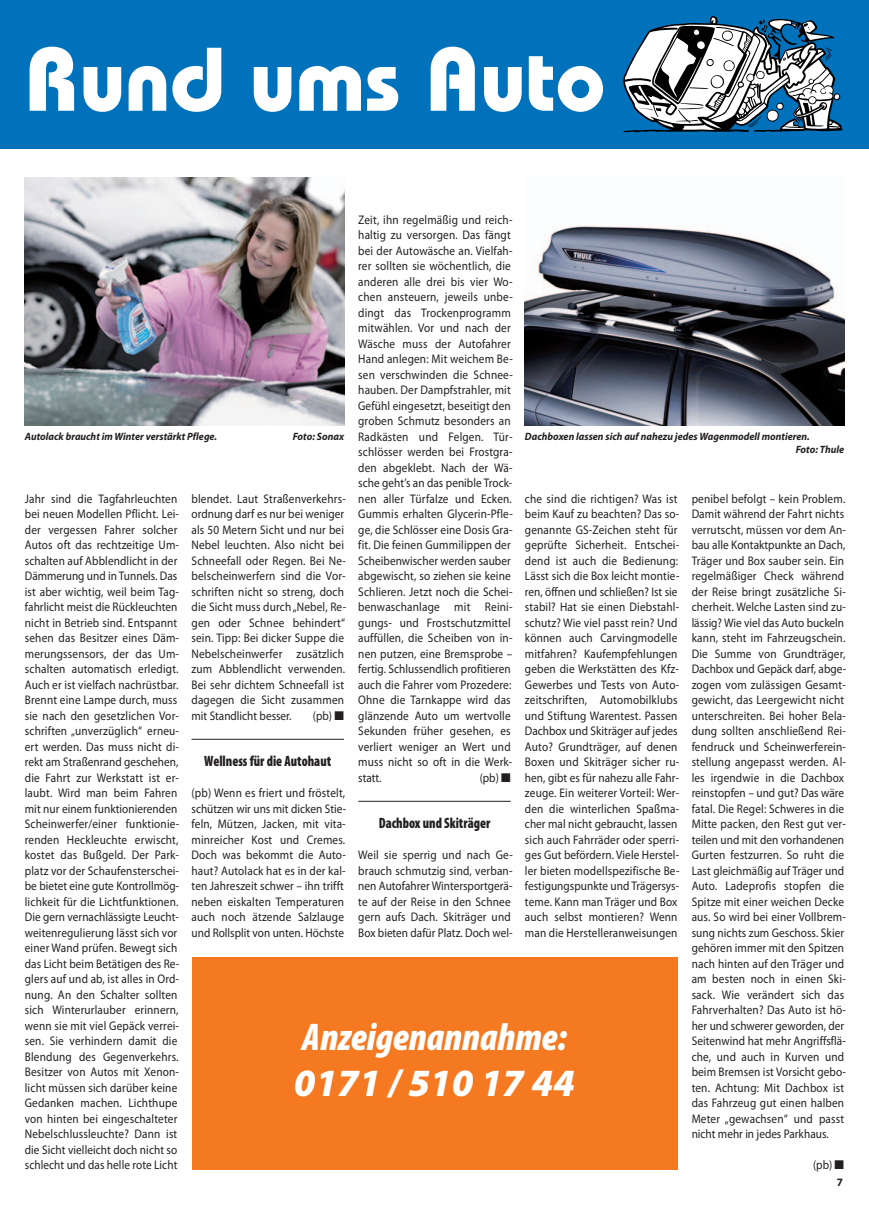
<style>
.page{position:relative;width:869px;height:1205px;background:#fff}
.page>*{position:absolute;margin:0;border:0;box-sizing:border-box;transform-origin:0 0}
.t1{font:italic 900 condensed 38.75px "Myriad Pro";color:#fff}
.t2{font:italic 900 38.75px "Myriad Pro";color:#fff}
.t3{font:900 condensed 15px "Myriad Pro";color:#231f20;scale:.9 1}
.t4{font:12.5px/15.5px "Myriad Pro";letter-spacing:.015em;color:#231f20;scale:.9 1}
.t5{font:italic 700 10.62px/12.5px "Myriad Pro";color:#231f20;scale:.95 1}
</style>
<div class="page">
<hr style="left:191px;top:739px;width:153px;height:1px;background:#231f20">
<hr style="left:358px;top:801px;width:152px;height:1px;background:#231f20">
<div style="left:0;top:0;width:868px;height:149px;background:#0072bc"></div>
<svg style="left:30px;top:47px;width:572px;height:65px"></svg>
<svg style="left:623px;top:16px;width:219px;height:117px"></svg>
<img style="left:25px;top:177px;width:319px;height:248px">
<img style="left:524px;top:225px;width:319px;height:200px">
<div style="left:191px;top:957px;width:486px;height:212px;background:#f47921"></div>
<p class="t4" style="left:358px;top:213px;width:173px">Zeit, ihn regelmäßig und reich&shy;haltig zu versorgen. Das fängt bei der Autowäsche an. Vielfah&shy;rer sollten sie wöchentlich, die anderen alle drei bis vier Wo&shy;chen ansteuern, jeweils unbe&shy;dingt das Trockenprogramm mitwählen. Vor und nach der<br>Wäsche muss der Autofahrer<br>Hand anlegen: Mit weichem Be&shy;sen verschwinden die Schnee&shy;hauben. Der Dampfstrahler, mit<br>Gefühl eingesetzt, beseitigt den groben Schmutz besonders an<br>Radkästen und Felgen. Tür - schlösser werden bei Frostgra&shy;den abgeklebt. Nach der Wä&shy;sche geht’s an das penible Trock&shy;nen aller Türfalze und Ecken.<br>Gummis erhalten Glycerin-Pfle&shy;ge, die Schlösser eine Dosis Gra&shy;fit. Die feinen Gummilippen der<br>Scheibenwischer werden sauber abgewischt, so ziehen sie keine<br>Schlieren. Jetzt noch die Schei&shy;benwaschanlage mit Reini&shy;gungs- und Frostschutzmittel auffüllen, die Scheiben von in&shy;nen putzen, eine Bremsprobe – fertig. Schlussendlich profitieren auch die Fahrer vom Prozedere:<br>Ohne die Tarnkappe wird das glänzende Auto um wertvolle<br>Sekunden früher gesehen, es verliert weniger an Wert und muss nicht so oft in die Werk&shy;statt.</p>
<p class="t5" style="left:25px;top:431px;width:204px">Autolack braucht im Winter verstärkt Pflege.</p>
<p class="t5" style="left:292px;top:431px;width:56px">Foto: Sonax</p>
<p class="t5" style="left:795px;top:431px;width:53px;text-indent:-270px">Dachboxen lassen sich auf nahezu jedes Wagenmodell montieren.<br>Foto: Thule</p>
<p class="t4" style="left:524px;top:492px;width:173px">che sind die richtigen? Was ist beim Kauf zu beachten? Das so&shy;genannte GS-Zeichen steht für geprüfte Sicherheit. Entschei&shy;dend ist auch die Bedienung:<br>Lässt sich die Box leicht montie&shy;ren, öffnen und schließen? Ist sie stabil? Hat sie einen Diebstahl&shy;schutz? Wie viel passt rein? Und können auch Carvingmodelle mitfahren? Kaufempfehlungen geben die Werkstätten des Kfz-<br>Gewerbes und Tests von Auto&shy;zeitschriften, Automobilklubs und Stiftung Warentest. Passen<br>Dachbox und Skiträger auf jedes<br>Auto? Grundträger, auf denen<br>Boxen und Skiträger sicher ru&shy;hen, gibt es für nahezu alle Fahr&shy;zeuge. Ein weiterer Vorteil: Wer&shy;den die winterlichen Spaßma&shy;cher mal nicht gebraucht, lassen sich auch Fahrräder oder sperri&shy;ges Gut befördern. Viele Herstel&shy;ler bieten modellspezifische Be&shy;festigungspunkte und Trägersys&shy;teme. Kann man Träger und Box auch selbst montieren? Wenn man die Herstelleranweisungen</p>
<p class="t4" style="left:691px;top:492px;width:173px">penibel befolgt – kein Problem.<br>Damit während der Fahrt nichts verrutscht, müssen vor dem An&shy;bau alle Kontaktpunkte an Dach,<br>Träger und Box sauber sein. Ein regelmäßiger Check während der Reise bringt zusätzliche Si&shy;cherheit. Welche Lasten sind zu&shy;lässig? Wie viel das Auto buckeln kann, steht im Fahrzeugschein.<br>Die Summe von Grundträger,<br>Dachbox und Gepäck darf, abge&shy;zogen vom zulässigen Gesamt&shy;gewicht, das Leergewicht nicht unterschreiten. Bei hoher Bela&shy;dung sollten anschließend Rei&shy;fendruck und Scheinwerferein&shy;stellung angepasst werden. Al&shy;les irgendwie in die Dachbox reinstopfen – und gut? Das wäre fatal. Die Regel: Schweres in die<br>Mitte packen, den Rest gut ver&shy;teilen und mit den vorhandenen<br>Gurten festzurren. So ruht die<br>Last gleichmäßig auf Träger und<br>Auto. Ladeprofis stopfen die<br>Spitze mit einer weichen Decke aus. So wird bei einer Vollbrem&shy;sung nichts zum Geschoss. Skier gehören immer mit den Spitzen nach hinten auf den Träger und am besten noch in einen Ski&shy;sack. Wie verändert sich das<br>Fahrverhalten? Das Auto ist hö&shy;her und schwerer geworden, der<br>Seitenwind hat mehr Angriffsflä&shy;che, und auch in Kurven und beim Bremsen ist Vorsicht gebo&shy;ten. Achtung: Mit Dachbox ist das Fahrzeug gut einen halben<br>Meter „gewachsen“ und passt nicht mehr in jedes Parkhaus.</p>
<p class="t4" style="left:812px;top:1158px;width:36px">(pb) ■</p>
<p class="t4" style="left:25px;top:492px;width:173px">Jahr sind die Tagfahrleuchten bei neuen Modellen Pflicht. Lei&shy;der vergessen Fahrer solcher<br>Autos oft das rechtzeitige Um&shy;schalten auf Abblendlicht in der<br>Dämmerung und in Tunnels. Das ist aber wichtig, weil beim Tag&shy;fahrlicht meist die Rückleuchten nicht in Betrieb sind. Entspannt sehen das Besitzer eines Däm&shy;merungssensors, der das Um&shy;schalten automatisch erledigt.<br>Auch er ist vielfach nachrüstbar.<br>Brennt eine Lampe durch, muss sie nach den gesetzlichen Vor&shy;schriften „unverzüglich“ erneu&shy;ert werden. Das muss nicht di&shy;rekt am Straßenrand geschehen, die Fahrt zur Werkstatt ist er&shy;laubt. Wird man beim Fahren mit nur einem funktionierenden<br>Scheinwerfer/einer funktionie&shy;renden Heckleuchte erwischt, kostet das Bußgeld. Der Park&shy;platz vor der Schaufensterschei&shy;be bietet eine gute Kontrollmög&shy;lichkeit für die Lichtfunktionen.<br>Die gern vernachlässigte Leucht&shy;weitenregulierung lässt sich vor einer Wand prüfen. Bewegt sich das Licht beim Betätigen des Re&shy;glers auf und ab, ist alles in Ord&shy;nung. An den Schalter sollten sich Winterurlauber erinnern, wenn sie mit viel Gepäck verrei&shy;sen. Sie verhindern damit die<br>Blendung des Gegenverkehrs.<br>Besitzer von Autos mit Xenon&shy;licht müssen sich darüber keine<br>Gedanken machen. Lichthupe von hinten bei eingeschalteter<br>Nebelschlussleuchte? Dann ist die Sicht vielleicht doch nicht so schlecht und das helle rote Licht</p>
<p class="t4" style="left:191px;top:492px;width:173px">blendet. Laut Straßenverkehrs&shy;ordnung darf es nur bei weniger als 50 Metern Sicht und nur bei<br>Nebel leuchten. Also nicht bei<br>Schneefall oder Regen. Bei Ne&shy;belscheinwerfern sind die Vor&shy;schriften nicht so streng, doch die Sicht muss durch „Nebel, Re&shy;gen oder Schnee behindert“ sein. Tipp: Bei dicker Suppe die<br>Nebelscheinwerfer zusätzlich zum Abblendlicht verwenden.<br>Bei sehr dichtem Schneefall ist dagegen die Sicht zusammen mit Standlicht besser.</p>
<p class="t4" style="left:313px;top:709px;width:36px">(pb) ■</p>
<p class="t3" style="left:204px;top:756px;width:142px">Wellness für die Autohaut</p>
<p class="t4" style="left:191px;top:786px;width:173px">(pb) Wenn es friert und fröstelt, schützen wir uns mit dicken Stie&shy;feln, Mützen, Jacken, mit vita&shy;minreicher Kost und Cremes.<br>Doch was bekommt die Auto&shy;haut? Autolack hat es in der kal&shy;ten Jahreszeit schwer – ihn trifft neben eiskalten Temperaturen auch noch ätzende Salzlauge und Rollsplit von unten. Höchste</p>
<p class="t4" style="left:479px;top:771px;width:36px">(pb) ■</p>
<p class="t3" style="left:378px;top:818px;width:125px">Dachbox und Skiträger</p>
<p class="t4" style="left:358px;top:848px;width:173px">Weil sie sperrig und nach Ge&shy;brauch schmutzig sind, verban&shy;nen Autofahrer Wintersportgerä&shy;te auf der Reise in den Schnee gern aufs Dach. Skiträger und<br>Box bieten dafür Platz. Doch wel-</p>
<h1 class="t1" style="left:302px;top:1013px;width:266px">Anzeigenannahme:</h1>
<h1 class="t2" style="left:294px;top:1060px;width:282px">0171 / 510 17 44</h1>
</div>
